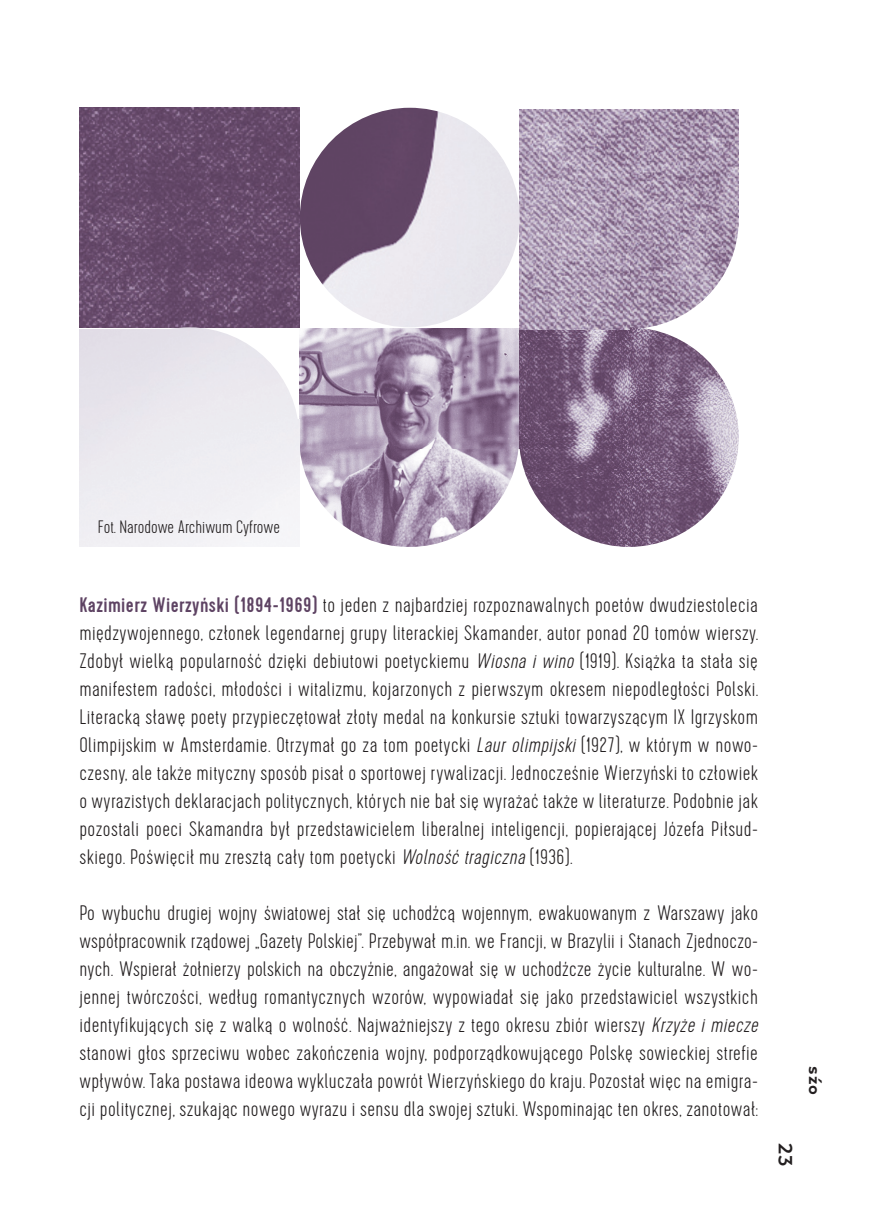
<style>
.page{position:relative;width:874px;height:1225px;background:#fff}
.page>*{position:absolute;margin:0;border:0;box-sizing:border-box;transform-origin:0 0}
.TEKST_GŁÓWNY{font:100 21px/28px "Cervo";letter-spacing:.02em;color:#231f20;text-align:justify}
.t1{font:600 20px "Arquitecta";color:#231f20}
.TEKST_GŁÓWNY-2{font:100 18px "Cervo";color:#231f20}
.s1{font-weight:500;color:#5e4363}
.s2{font-style:italic}
</style>
<div class="page">
<img style="left:79px;top:108px;width:220px;height:219px">
<img style="left:518px;top:109px;width:220px;height:220px;border-radius:110px">
<div style="left:79px;top:327px;width:220px;height:220px;background:#ebe8ee;border-radius:110px"></div>
<img style="left:299px;top:329px;width:219px;height:218px;border-radius:109px">
<img style="left:299px;top:329px;width:219px;height:119px">
<img style="left:518px;top:327px;width:220px;height:220px;border-radius:110px">
<img style="left:518px;top:329px;width:111px;height:119px">
<img style="left:518px;top:217px;width:111px;height:112px">
<img style="left:518px;top:109px;width:220px;height:108px">
<img style="left:300px;top:108px;width:219px;height:219px;border-radius:110px">
<div style="left:79px;top:329px;width:122px;height:91px;background:#e5e2ea"></div>
<div style="left:79px;top:420px;width:220px;height:127px;background:#efeef2"></div>
<p class="TEKST_GŁÓWNY-2" style="left:98px;top:517px;width:183px">Fot. Narodowe Archiwum Cyfrowe</p>
<p class="TEKST_GŁÓWNY" style="left:79px;top:591px;width:679px"><span class="s1">Kazimierz Wierzyński (1894-1969)</span> to jeden z najbardziej rozpoznawalnych poetów dwudziestolecia międzywojennego, członek legendarnej grupy literackiej Skamander, autor ponad 20 tomów wierszy.<br>Zdobył wielką popularność dzięki debiutowi poetyckiemu <span class="s2">Wiosna i wino</span> (1919). Książka ta stała się manifestem radości, młodości i witalizmu, kojarzonych z pierwszym okresem niepodległości Polski.<br>Literacką sławę poety przypieczętował złoty medal na konkursie sztuki towarzyszącym IX Igrzyskom Olimpijskim w Amsterdamie. Otrzymał go za tom poetycki <span class="s2">Laur olimpijski</span> (1927), w którym w nowo&shy;czesny, ale także mityczny sposób pisał o sportowej rywalizacji. Jednocześnie Wierzyński to człowiek o wyrazistych deklaracjach politycznych, których nie bał się wyrażać także w literaturze. Podobnie jak pozostali poeci Skamandra był przedstawicielem liberalnej inteligencji, popierającej Józefa Piłsud&shy;skiego. Poświęcił mu zresztą cały tom poetycki <span class="s2">Wolność tragiczna</span> (1936).</p>
<p class="TEKST_GŁÓWNY" style="left:79px;top:899px;width:679px">Po wybuchu drugiej wojny światowej stał się uchodźcą wojennym, ewakuowanym z Warszawy jako współpracownik rządowej „Gazety Polskiej”. Przebywał m.in. we Francji, w Brazylii i Stanach Zjednoczo&shy;nych. Wspierał żołnierzy polskich na obczyźnie, angażował się w uchodźcze życie kulturalne. W wo&shy;jennej twórczości, według romantycznych wzorów, wypowiadał się jako przedstawiciel wszystkich identyfikujących się z walką o wolność. Najważniejszy z tego okresu zbiór wierszy <span class="s2">Krzyże i miecze </span>stanowi głos sprzeciwu wobec zakończenia wojny, podporządkowującego Polskę sowieckiej strefie wpływów. Taka postawa ideowa wykluczała powrót Wierzyńskiego do kraju. Pozostał więc na emigra&shy;cji politycznej, szukając nowego wyrazu i sensu dla swojej sztuki. Wspominając ten okres, zanotował:</p>
<p class="t1" style="left:828px;top:1066px;width:30px;rotate:90deg">sźo</p>
<p class="t1" style="left:798px;top:1143px;width:25px;rotate:90deg">23</p>
</div>
